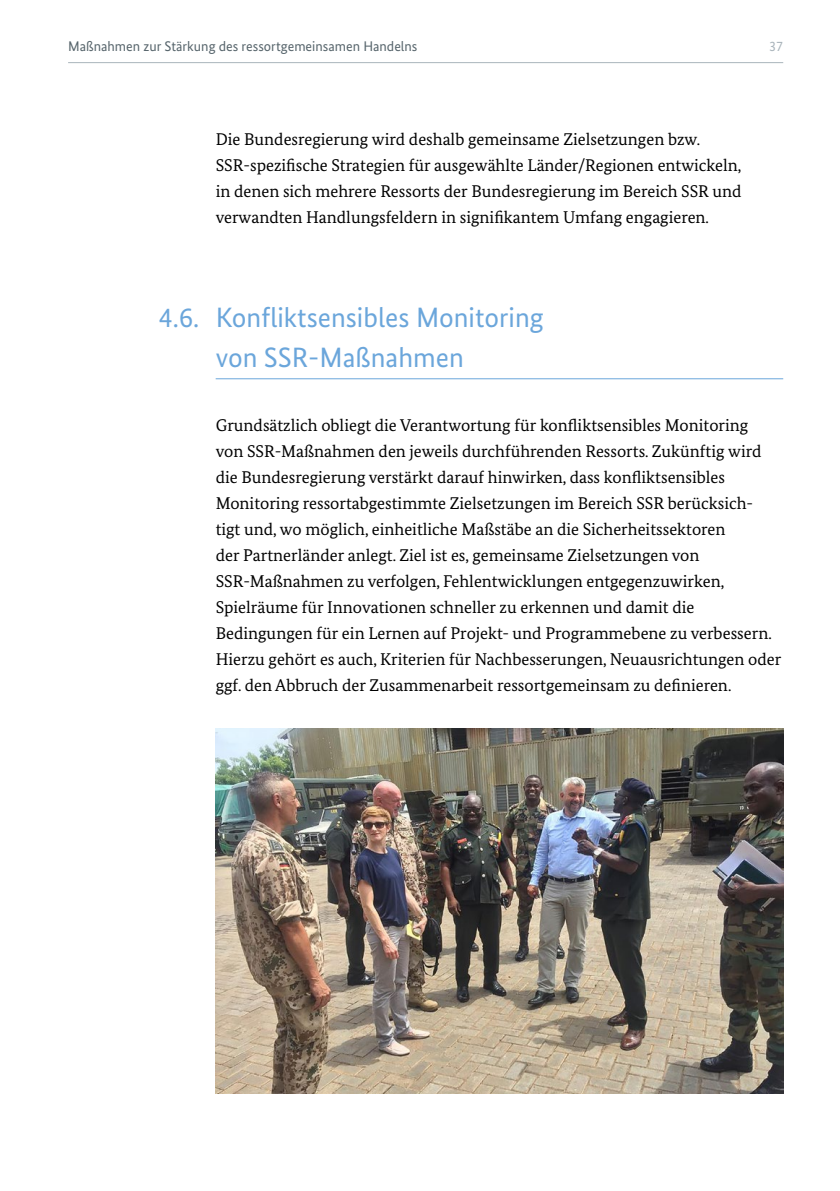
<style>
.page{position:relative;width:840px;height:1191px;background:#fff}
.page>*{position:absolute;margin:0;border:0;box-sizing:border-box;transform-origin:0 0}
.t1{font:28px/40px "Bundes Sans";color:#6ba6db}
.Fließtext{font:17px/26px "Bundes Serif";color:#000}
.t2{font:14px "Bundes Sans";color:#57656c}
.t3{font:14px "Bundes Sans";color:#a9b4bb}
</style>
<div class="page">
<hr style="left:68px;top:62px;width:714px;height:1px;background:#a9b4bb">
<hr style="left:215px;top:378px;width:567px;height:1px;background:#6ba6db">
<img style="left:215px;top:729px;width:567px;height:364px">
<p class="t2" style="left:68px;top:38px;width:351px">Maßnahmen zur Stärkung des ressortgemeinsamen Handelns</p>
<p class="t3" style="left:768px;top:38px;width:15px">37</p>
<p class="Fließtext" style="left:215px;top:126px;width:527px">Die Bundesregierung wird deshalb gemeinsame Zielsetzungen bzw.<br>SSR-spezifische Strategien für ausgewählte Länder/Regionen entwickeln, in denen sich mehrere Ressorts der Bundesregierung im Bereich SSR und verwandten Handlungsfeldern in signifikantem Umfang engagieren.</p>
<h2 class="t1" style="left:215px;top:297px;width:329px;text-indent:-57px">4.6. Konfliktsensibles Monitoring von SSR-Maßnahmen</h2>
<p class="Fließtext" style="left:215px;top:412px;width:567px">Grundsätzlich obliegt die Verantwortung für konfliktsensibles Monitoring<br>von SSR-Maßnahmen den jeweils durchführenden Ressorts. Zukünftig wird die Bundesregierung verstärkt darauf hinwirken, dass konfliktsensibles Monitoring ressortabgestimmte Zielsetzungen im Bereich SSR berücksich&shy;tigt und, wo möglich, einheitliche Maßstäbe an die Sicherheitssektoren<br>der Partnerländer anlegt. Ziel ist es, gemeinsame Zielsetzungen von SSR-Maßnahmen zu verfolgen, Fehlentwicklungen entgegenzuwirken, Spielräume für Innovationen schneller zu erkennen und damit die Bedingungen für ein Lernen auf Projekt- und Programmebene zu verbessern.<br>Hierzu gehört es auch, Kriterien für Nachbesserungen, Neuausrichtungen oder ggf. den Abbruch der Zusammenarbeit ressortgemeinsam zu definieren.</p>
</div>
